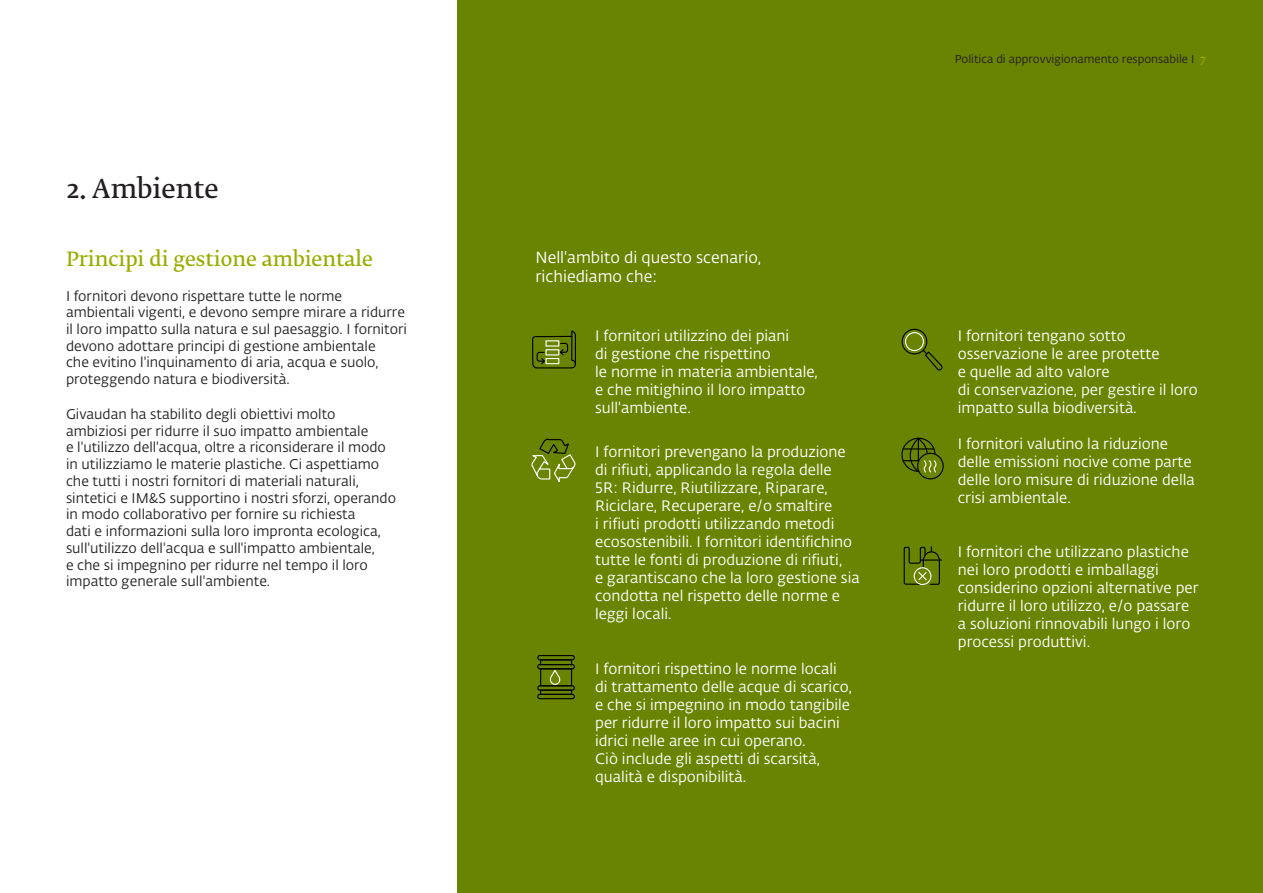
<style>
.page{position:relative;width:1263px;height:893px;background:#fff}
.page>*{position:absolute;margin:0;border:0;box-sizing:border-box;transform-origin:0 0}
.t1{font:25.5px "Fedra Serif B Pro Demi";color:#231f20}
.t2{font:19.5px "Fedra Serif B Pro Demi";color:#9aac00}
.t3{font:15.9px/19px "Fedra Sans Alt Pro Book LF";color:#fff}
.t4{font:15px/18px "Fedra Sans Alt Pro Book LF";color:#fff}
.t5{font:13.95px/16.8px "Fedra Sans Alt Pro Book LF";color:#252525}
.t6{font:11.4px "Fedra Sans Alt Pro Book LF";color:#231f20}
.s1{font-family:"Fedra Serif B Pro Demi";color:#9aac00}
</style>
<div class="page">
<div style="left:457px;top:0;width:806px;height:893px;background:#688400"></div>
<svg style="left:532px;top:330px;width:44px;height:39px"></svg>
<svg style="left:537px;top:655px;width:38px;height:45px"></svg>
<svg style="left:531px;top:438px;width:44px;height:44px"></svg>
<div style="left:901px;top:329px;width:26px;height:25px;border:1px solid #000;border-radius:50%"></div>
<div style="left:905px;top:332px;width:19px;height:19px;border:1px solid #fff;border-radius:50%"></div>
<svg style="left:921px;top:349px;width:22px;height:22px"></svg>
<div style="left:917px;top:453px;width:27px;height:26px;border:1px solid #000;border-radius:50%"></div>
<svg style="left:901px;top:437px;width:36px;height:36px"></svg>
<hr style="left:920px;top:559px;width:21px;height:2px;background:#000">
<svg style="left:903px;top:546px;width:37px;height:39px"></svg>
<h1 class="t1" style="left:66px;top:175px;width:154px">2. Ambiente</h1>
<h2 class="t2" style="left:66px;top:248px;width:308px">Principi di gestione ambientale</h2>
<p class="t5" style="left:66px;top:287px;width:343px">I fornitori devono rispettare tutte le norme ambientali vigenti, e devono sempre mirare a ridurre il loro impatto sulla natura e sul paesaggio. I fornitori devono adottare principi di gestione ambientale<br>che evitino l'inquinamento di aria, acqua e suolo, proteggendo natura e biodiversità.</p>
<p class="t5" style="left:66px;top:405px;width:331px">Givaudan ha stabilito degli obiettivi molto ambiziosi per ridurre il suo impatto ambientale<br>e l'utilizzo dell'acqua, oltre a riconsiderare il modo in utilizziamo le materie plastiche. Ci aspettiamo che tutti i nostri fornitori di materiali naturali, sintetici e IM&amp;S supportino i nostri sforzi, operando in modo collaborativo per fornire su richiesta<br>dati e informazioni sulla loro impronta ecologica, sull'utilizzo dell'acqua e sull'impatto ambientale,<br>e che si impegnino per ridurre nel tempo il loro impatto generale sull'ambiente.</p>
<p class="t3" style="left:535px;top:247px;width:227px">Nell'ambito di questo scenario, richiediamo che:</p>
<p class="t6" style="left:954px;top:51px;width:253px">Politica di approvvigionamento responsabile I <span class="s1">7</span></p>
<p class="t4" style="left:595px;top:327px;width:224px">I fornitori utilizzino dei piani<br>di gestione che rispettino<br>le norme in materia ambientale, e che mitighino il loro impatto sull'ambiente.</p>
<p class="t4" style="left:958px;top:327px;width:242px">I fornitori tengano sotto osservazione le aree protette<br>e quelle ad alto valore<br>di conservazione, per gestire il loro impatto sulla biodiversità.</p>
<p class="t4" style="left:958px;top:435px;width:238px">I fornitori valutino la riduzione delle emissioni nocive come parte delle loro misure di riduzione della crisi ambientale.</p>
<p class="t4" style="left:595px;top:442px;width:266px">I fornitori prevengano la produzione di rifiuti, applicando la regola delle<br>5R: Ridurre, Riutilizzare, Riparare, Riciclare, Recuperare, e/o smaltire<br>i rifiuti prodotti utilizzando metodi ecosostenibili. I fornitori identifichino tutte le fonti di produzione di rifiuti,<br>e garantiscano che la loro gestione sia condotta nel rispetto delle norme e leggi locali.</p>
<p class="t4" style="left:595px;top:659px;width:258px">I fornitori rispettino le norme locali di trattamento delle acque di scarico, e che si impegnino in modo tangibile per ridurre il loro impatto sui bacini idrici nelle aree in cui operano.<br>Ciò include gli aspetti di scarsità, qualità e disponibilità.</p>
<p class="t4" style="left:958px;top:543px;width:242px">I fornitori che utilizzano plastiche nei loro prodotti e imballaggi considerino opzioni alternative per ridurre il loro utilizzo, e/o passare a soluzioni rinnovabili lungo i loro processi produttivi.</p>
</div>
